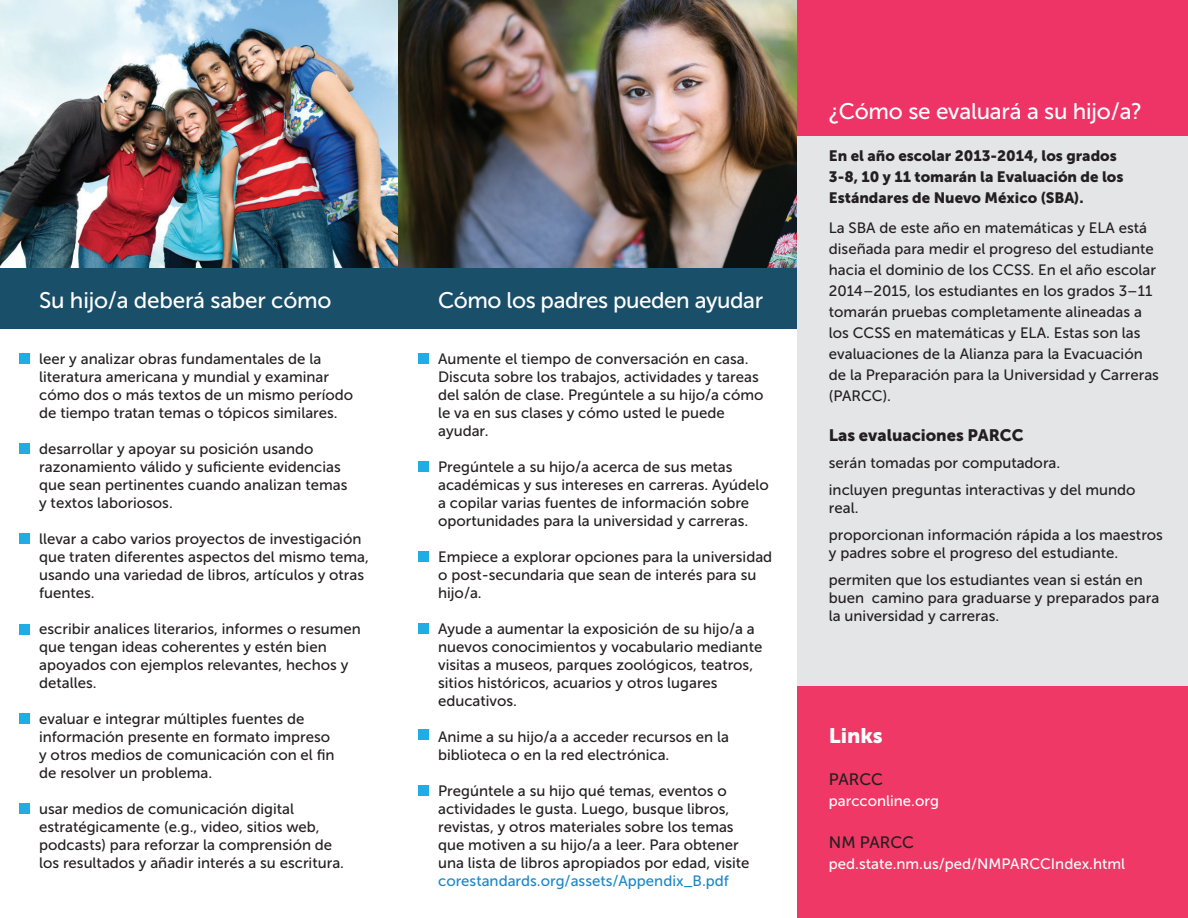
<style>
.page{position:relative;width:1188px;height:918px;background:#fff}
.page>*{position:absolute;margin:0;border:0;box-sizing:border-box;transform-origin:0 0}
.t1{font:22.5px "Museo Sans 500";letter-spacing:-.01em;color:#fff}
.t2{font:21px "Museo Sans 900";color:#fff}
.t3{font:16.5px "Museo Sans 900";color:#231f20}
.t4{font:16.5px "Museo Sans 500";color:#231f20}
.t5{font:15px/18px "Museo Sans 500";color:#231f20}
.t6{font:15px/21px "Museo Sans 900";color:#231f20}
.t7{font:15px "Museo Sans 500";color:#fff}
.s1{color:#1c87c8}
</style>
<div class="page">
<img style="left:0;top:0;width:398px;height:268px">
<img style="left:398px;top:0;width:399px;height:268px">
<div style="left:0;top:268px;width:797px;height:61px;background:#194f69"></div>
<div style="left:19px;top:353px;width:10px;height:10px;background:#1fade4"></div>
<div style="left:418px;top:353px;width:10px;height:10px;background:#1fade4"></div>
<div style="left:19px;top:443px;width:10px;height:10px;background:#1fade4"></div>
<div style="left:418px;top:461px;width:10px;height:10px;background:#1fade4"></div>
<div style="left:19px;top:533px;width:10px;height:10px;background:#1fade4"></div>
<div style="left:19px;top:624px;width:10px;height:11px;background:#1fade4"></div>
<div style="left:19px;top:713px;width:10px;height:10px;background:#1fade4"></div>
<div style="left:19px;top:803px;width:10px;height:10px;background:#1fade4"></div>
<div style="left:418px;top:551px;width:10px;height:10px;background:#1fade4"></div>
<div style="left:418px;top:623px;width:10px;height:10px;background:#1fade4"></div>
<div style="left:418px;top:729px;width:10px;height:11px;background:#1fade4"></div>
<div style="left:418px;top:785px;width:10px;height:10px;background:#1fade4"></div>
<div style="left:797px;top:48px;width:391px;height:737px;background:#e4e5e7"></div>
<div style="left:797px;top:686px;width:391px;height:232px;background:#ef3865"></div>
<div style="left:797px;top:0;width:391px;height:136px;background:#e36"></div>
<p class="t1" style="left:39px;top:288px;width:294px">Su hijo/a deberá saber cómo</p>
<p class="t5" style="left:39px;top:350px;width:292px">leer y analizar obras fundamentales de la literatura americana y mundial y examinar</p>
<p class="t5" style="left:39px;top:386px;width:316px">cómo dos o más textos de un mismo período</p>
<p class="t5" style="left:39px;top:404px;width:300px">de tiempo tratan temas o tópicos similares.</p>
<p class="t5" style="left:39px;top:440px;width:303px">desarrollar y apoyar su posición usando razonamiento válido y suficiente evidencias</p>
<p class="t5" style="left:39px;top:476px;width:310px">que sean pertinentes cuando analizan temas</p>
<p class="t5" style="left:39px;top:494px;width:135px">y textos laboriosos.</p>
<p class="t5" style="left:39px;top:530px;width:331px">llevar a cabo varios proyectos de investigación que traten diferentes aspectos del mismo tema, usando una variedad de libros, artículos y otras fuentes.</p>
<p class="t5" style="left:39px;top:620px;width:323px">escribir analices literarios, informes o resumen que tengan ideas coherentes y estén bien apoyados con ejemplos relevantes, hechos y detalles.</p>
<p class="t5" style="left:39px;top:710px;width:292px">evaluar e integrar múltiples fuentes de información presente en formato impreso</p>
<p class="t5" style="left:39px;top:746px;width:297px">y otros medios de comunicación con el fin</p>
<p class="t5" style="left:39px;top:764px;width:175px">de resolver un problema.</p>
<p class="t5" style="left:39px;top:800px;width:295px">usar medios de comunicación digital estratégicamente (e.g., video, sitios web, podcasts) para reforzar la comprensión de</p>
<p class="t5" style="left:39px;top:854px;width:306px">los resultados y añadir interés a su escritura.</p>
<p class="t1" style="left:438px;top:288px;width:327px">Cómo los padres pueden ayudar</p>
<p class="t5" style="left:438px;top:350px;width:312px">Aumente el tiempo de conversación en casa.</p>
<p class="t5" style="left:438px;top:368px;width:327px">Discuta sobre los trabajos, actividades y tareas del salón de clase. Pregúntele a su hijo/a cómo le va en sus clases y cómo usted le puede ayudar.</p>
<p class="t5" style="left:438px;top:458px;width:332px">Pregúntele a su hijo/a acerca de sus metas académicas y sus intereses en carreras. Ayúdelo a copilar varias fuentes de información sobre oportunidades para la universidad y carreras.</p>
<p class="t5" style="left:438px;top:548px;width:336px">Empiece a explorar opciones para la universidad o post-secundaria que sean de interés para su hijo/a.</p>
<p class="t5" style="left:438px;top:620px;width:326px">Ayude a aumentar la exposición de su hijo/a a nuevos conocimientos y vocabulario mediante visitas a museos, parques zoológicos, teatros, sitios históricos, acuarios y otros lugares educativos.</p>
<p class="t5" style="left:438px;top:728px;width:292px">Anime a su hijo/a a acceder recursos en la biblioteca o en la red electrónica.</p>
<p class="t5" style="left:438px;top:782px;width:313px">Pregúntele a su hijo qué temas, eventos o actividades le gusta. Luego, busque libros, revistas, y otros materiales sobre los temas que motiven a su hijo/a a leer. Para obtener una lista de libros apropiados por edad, visite <span class="s1">corestandards.org/assets/Appendix_B.pdf</span></p>
<p class="t1" style="left:829px;top:99px;width:315px">¿Cómo se evaluará a su hijo/a?</p>
<p class="t6" style="left:829px;top:145px;width:296px">En el año escolar 2013-2014, los grados<br>3-8, 10 y 11 tomarán la Evaluación de los<br>Estándares de Nuevo México (SBA).</p>
<p class="t5" style="left:829px;top:217px;width:332px;line-height:21px">La SBA de este año en matemáticas y ELA está diseñada para medir el progreso del estudiante hacia el dominio de los CCSS. En el año escolar 2014–2015, los estudiantes en los grados 3–11 tomarán pruebas completamente alineadas a los CCSS en matemáticas y ELA. Estas son las evaluaciones de la Alianza para la Evacuación de la Preparación para la Universidad y Carreras (PARCC).</p>
<p class="t3" style="left:829px;top:426px;width:196px">Las evaluaciones PARCC</p>
<p class="t5" style="left:829px;top:454px;width:233px">serán tomadas por computadora.</p>
<p class="t5" style="left:829px;top:481px;width:308px">incluyen preguntas interactivas y del mundo real.</p>
<p class="t5" style="left:829px;top:526px;width:336px">proporcionan información rápida a los maestros y padres sobre el progreso del estudiante.</p>
<p class="t5" style="left:829px;top:571px;width:332px">permiten que los estudiantes vean si están en buen camino para graduarse y preparados para la universidad y carreras.</p>
<p class="t2" style="left:829px;top:723px;width:55px">Links</p>
<p class="t4" style="left:829px;top:770px;width:56px">PARCC</p>
<p class="t7" style="left:829px;top:792px;width:112px">parcconline.org</p>
<p class="t4" style="left:829px;top:833px;width:87px">NM PARCC</p>
<p class="t7" style="left:829px;top:855px;width:298px">ped.state.nm.us/ped/NMPARCCIndex.html</p>
</div>
